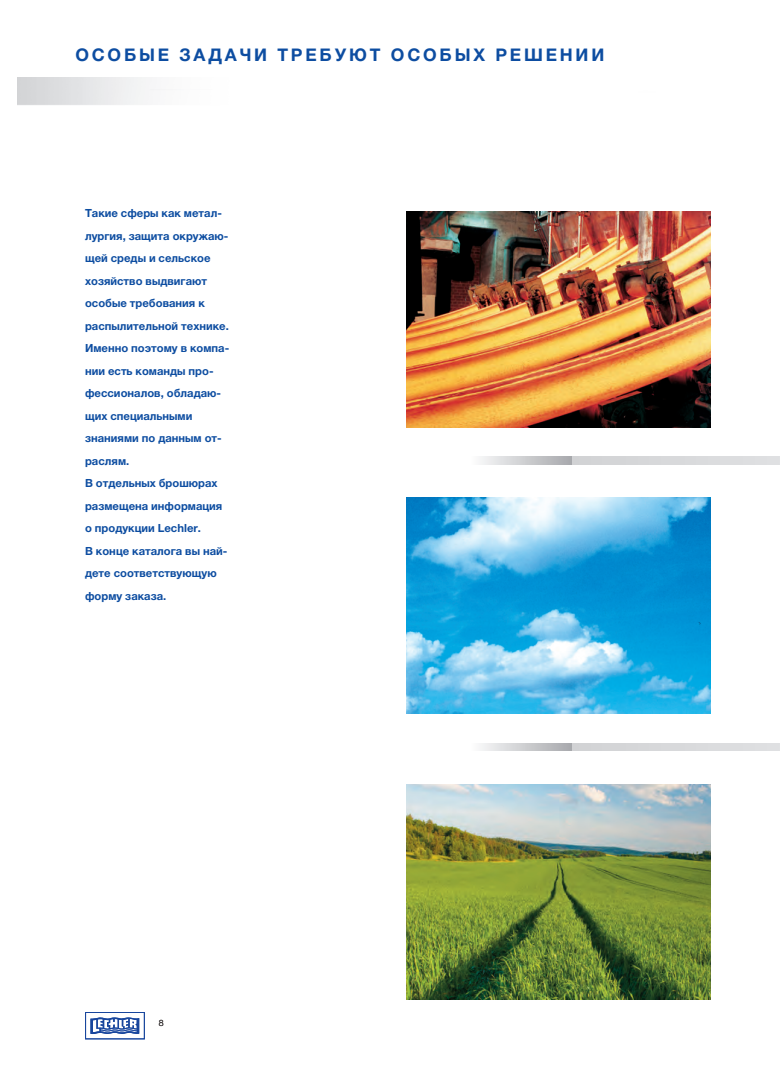
<style>
.page{position:relative;width:780px;height:1088px;background:#fff}
.page>*{position:absolute;margin:0;border:0;box-sizing:border-box;transform-origin:0 0}
.t1{font:700 17.5px "Helvetica Neue LTCYR";letter-spacing:.16em;color:#0d4da1}
.t2{font:700 11.25px/22.5px "Helvetica Neue LTCYR";color:#0d4da1}
.t3{font:300 8.75px "Helvetica Neue LTCYR";color:#231f20}
</style>
<div class="page">
<div style="left:85px;top:1012px;width:60px;height:27px;border:1px solid #18469d"></div>
<svg style="left:90px;top:1017px;width:49px;height:17px"></svg>
<img style="left:406px;top:212px;width:305px;height:215px">
<img style="left:406px;top:498px;width:305px;height:215px">
<img style="left:406px;top:784px;width:305px;height:215px">
<div style="left:572px;top:457px;width:208px;height:7px;background:#d8d9db"></div>
<div style="left:572px;top:743px;width:208px;height:7px;background:#d8d9db"></div>
<h1 class="t1" style="left:75px;top:48px;width:530px">ОСОБЫЕ ЗАДАЧИ ТРЕБУЮТ ОСОБЫХ РЕШЕНИИ</h1>
<p class="t2" style="left:85px;top:203px;width:146px">Такие сферы как метал&shy;лургия, защита окружаю&shy;щей среды и сельское хозяйство выдвигают особые требования к распылительной технике.<br>Именно поэтому в компа&shy;нии есть команды про&shy;фессионалов, обладаю&shy;щих специальными знаниями по данным от&shy;раслям.<br>В отдельных брошюрах размещена информация о продукции Lechler.<br>В конце каталога вы най&shy;дете соответствующую форму заказа.</p>
<p class="t3" style="left:159px;top:1019px;width:6px">8</p>
</div>
